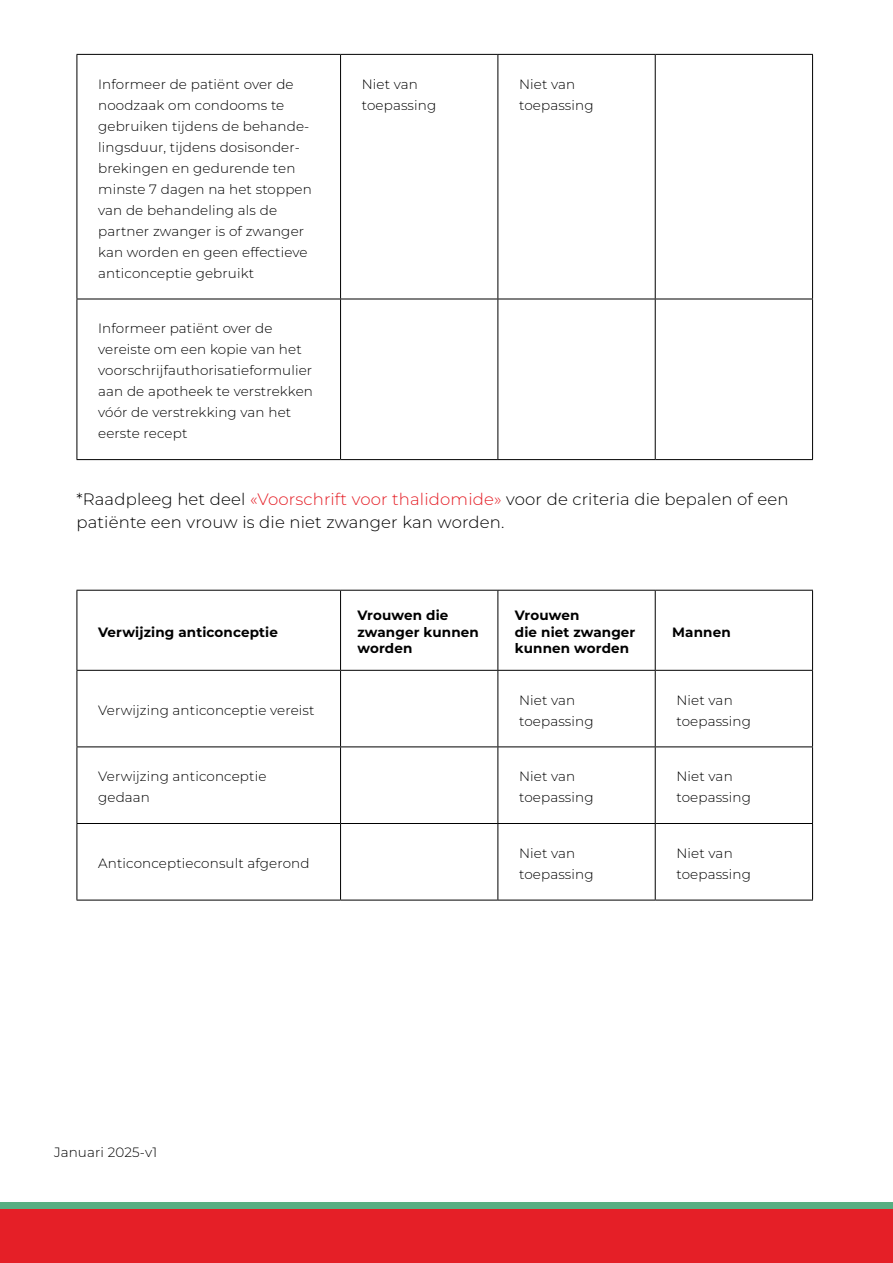
<style>
.page{position:relative;width:893px;height:1263px;background:#fff}
.page>*{position:absolute;margin:0;border:0;box-sizing:border-box;transform-origin:0 0}
.t1{font:300 16.5px/22.5px "Montserrat";letter-spacing:.01em;color:#000}
.t2{font:300 13.5px/21px "Montserrat";letter-spacing:.01em;color:#000}
.t3{font:700 13.5px/16.5px "Montserrat";letter-spacing:.01em;color:#000}
.s1{color:#e51f27}
</style>
<div class="page">
<div style="left:0;top:1209px;width:893px;height:54px;background:#e51f27"></div>
<div style="left:0;top:1202px;width:893px;height:7px;background:#57af82"></div>
<hr style="left:77px;top:54px;width:264px;height:1px;background:#000">
<hr style="left:77px;top:55px;width:1px;height:244px;background:#000">
<hr style="left:341px;top:54px;width:157px;height:1px;background:#000">
<hr style="left:340px;top:55px;width:1px;height:244px;background:#000">
<hr style="left:498px;top:54px;width:157px;height:1px;background:#000">
<hr style="left:497px;top:55px;width:1px;height:244px;background:#000">
<hr style="left:655px;top:54px;width:158px;height:1px;background:#000">
<hr style="left:655px;top:55px;width:1px;height:244px;background:#000">
<hr style="left:812px;top:55px;width:1px;height:244px;background:#000">
<hr style="left:77px;top:299px;width:264px;height:1px;background:#000">
<hr style="left:77px;top:299px;width:1px;height:160px;background:#000">
<hr style="left:341px;top:299px;width:157px;height:1px;background:#000">
<hr style="left:340px;top:299px;width:1px;height:160px;background:#000">
<hr style="left:498px;top:299px;width:157px;height:1px;background:#000">
<hr style="left:497px;top:299px;width:1px;height:160px;background:#000">
<hr style="left:655px;top:299px;width:158px;height:1px;background:#000">
<hr style="left:655px;top:299px;width:1px;height:160px;background:#000">
<hr style="left:812px;top:299px;width:1px;height:160px;background:#000">
<hr style="left:77px;top:459px;width:264px;height:1px;background:#000">
<hr style="left:341px;top:459px;width:157px;height:1px;background:#000">
<hr style="left:498px;top:459px;width:157px;height:1px;background:#000">
<hr style="left:655px;top:459px;width:158px;height:1px;background:#000">
<hr style="left:77px;top:590px;width:264px;height:1px;background:#000">
<hr style="left:77px;top:591px;width:1px;height:79px;background:#000">
<hr style="left:341px;top:590px;width:157px;height:1px;background:#000">
<hr style="left:340px;top:591px;width:1px;height:79px;background:#000">
<hr style="left:498px;top:590px;width:157px;height:1px;background:#000">
<hr style="left:497px;top:591px;width:1px;height:79px;background:#000">
<hr style="left:655px;top:590px;width:158px;height:1px;background:#000">
<hr style="left:655px;top:591px;width:1px;height:79px;background:#000">
<hr style="left:812px;top:591px;width:1px;height:79px;background:#000">
<hr style="left:77px;top:670px;width:264px;height:1px;background:#000">
<hr style="left:77px;top:671px;width:1px;height:75px;background:#000">
<hr style="left:341px;top:670px;width:157px;height:1px;background:#000">
<hr style="left:340px;top:671px;width:1px;height:75px;background:#000">
<hr style="left:498px;top:670px;width:157px;height:1px;background:#000">
<hr style="left:497px;top:671px;width:1px;height:75px;background:#000">
<hr style="left:655px;top:670px;width:158px;height:1px;background:#000">
<hr style="left:655px;top:671px;width:1px;height:75px;background:#000">
<hr style="left:812px;top:671px;width:1px;height:75px;background:#000">
<hr style="left:77px;top:746px;width:264px;height:1px;background:#000">
<hr style="left:77px;top:747px;width:1px;height:76px;background:#000">
<hr style="left:341px;top:746px;width:157px;height:1px;background:#000">
<hr style="left:340px;top:747px;width:1px;height:76px;background:#000">
<hr style="left:498px;top:746px;width:157px;height:1px;background:#000">
<hr style="left:497px;top:747px;width:1px;height:76px;background:#000">
<hr style="left:655px;top:746px;width:158px;height:1px;background:#000">
<hr style="left:655px;top:747px;width:1px;height:76px;background:#000">
<hr style="left:812px;top:747px;width:1px;height:76px;background:#000">
<hr style="left:77px;top:823px;width:264px;height:1px;background:#000">
<hr style="left:77px;top:824px;width:1px;height:76px;background:#000">
<hr style="left:341px;top:823px;width:157px;height:1px;background:#000">
<hr style="left:340px;top:824px;width:1px;height:76px;background:#000">
<hr style="left:498px;top:823px;width:157px;height:1px;background:#000">
<hr style="left:497px;top:824px;width:1px;height:76px;background:#000">
<hr style="left:655px;top:823px;width:158px;height:1px;background:#000">
<hr style="left:655px;top:824px;width:1px;height:76px;background:#000">
<hr style="left:812px;top:824px;width:1px;height:76px;background:#000">
<hr style="left:77px;top:900px;width:264px;height:1px;background:#000">
<hr style="left:341px;top:900px;width:157px;height:1px;background:#000">
<hr style="left:498px;top:900px;width:157px;height:1px;background:#000">
<hr style="left:655px;top:900px;width:158px;height:1px;background:#000">
<p class="t2" style="left:98px;top:73px;width:215px">Informeer de patiënt over de noodzaak om condooms te gebruiken tijdens de behande&shy;lingsduur, tijdens dosisonder&shy;brekingen en gedurende ten minste 7 dagen na het stoppen van de behandeling als de partner zwanger is of zwanger kan worden en geen effectieve anticonceptie gebruikt</p>
<p class="t2" style="left:362px;top:73px;width:76px">Niet van toepassing</p>
<p class="t2" style="left:519px;top:73px;width:76px">Niet van toepassing</p>
<p class="t2" style="left:98px;top:318px;width:216px">Informeer patiënt over de vereiste om een kopie van het voorschrijfauthorisatieformulier aan de apotheek te verstrekken vóór de verstrekking van het eerste recept</p>
<p class="t1" style="left:77px;top:487px;width:714px">*Raadpleeg het deel <span class="s1">«Voorschrift voor thalidomide»</span> voor de criteria die bepalen of een patiënte een vrouw is die niet zwanger kan worden.</p>
<p class="t3" style="left:98px;top:623px;width:181px">Verwijzing anticonceptie</p>
<p class="t3" style="left:358px;top:606px;width:123px">Vrouwen die zwanger kunnen worden</p>
<p class="t3" style="left:515px;top:606px;width:122px">Vrouwen<br>die niet zwanger kunnen worden</p>
<p class="t3" style="left:672px;top:623px;width:60px">Mannen</p>
<p class="t2" style="left:98px;top:699px;width:218px">Verwijzing anticonceptie vereist</p>
<p class="t2" style="left:519px;top:689px;width:76px">Niet van toepassing</p>
<p class="t2" style="left:676px;top:689px;width:76px">Niet van toepassing</p>
<p class="t2" style="left:98px;top:765px;width:170px">Verwijzing anticonceptie gedaan</p>
<p class="t2" style="left:519px;top:765px;width:76px">Niet van toepassing</p>
<p class="t2" style="left:676px;top:765px;width:76px">Niet van toepassing</p>
<p class="t2" style="left:98px;top:853px;width:213px">Anticonceptieconsult afgerond</p>
<p class="t2" style="left:519px;top:842px;width:76px">Niet van toepassing</p>
<p class="t2" style="left:676px;top:842px;width:76px">Niet van toepassing</p>
<p class="t2" style="left:54px;top:1141px;width:105px">Januari 2025-v1</p>
</div>
